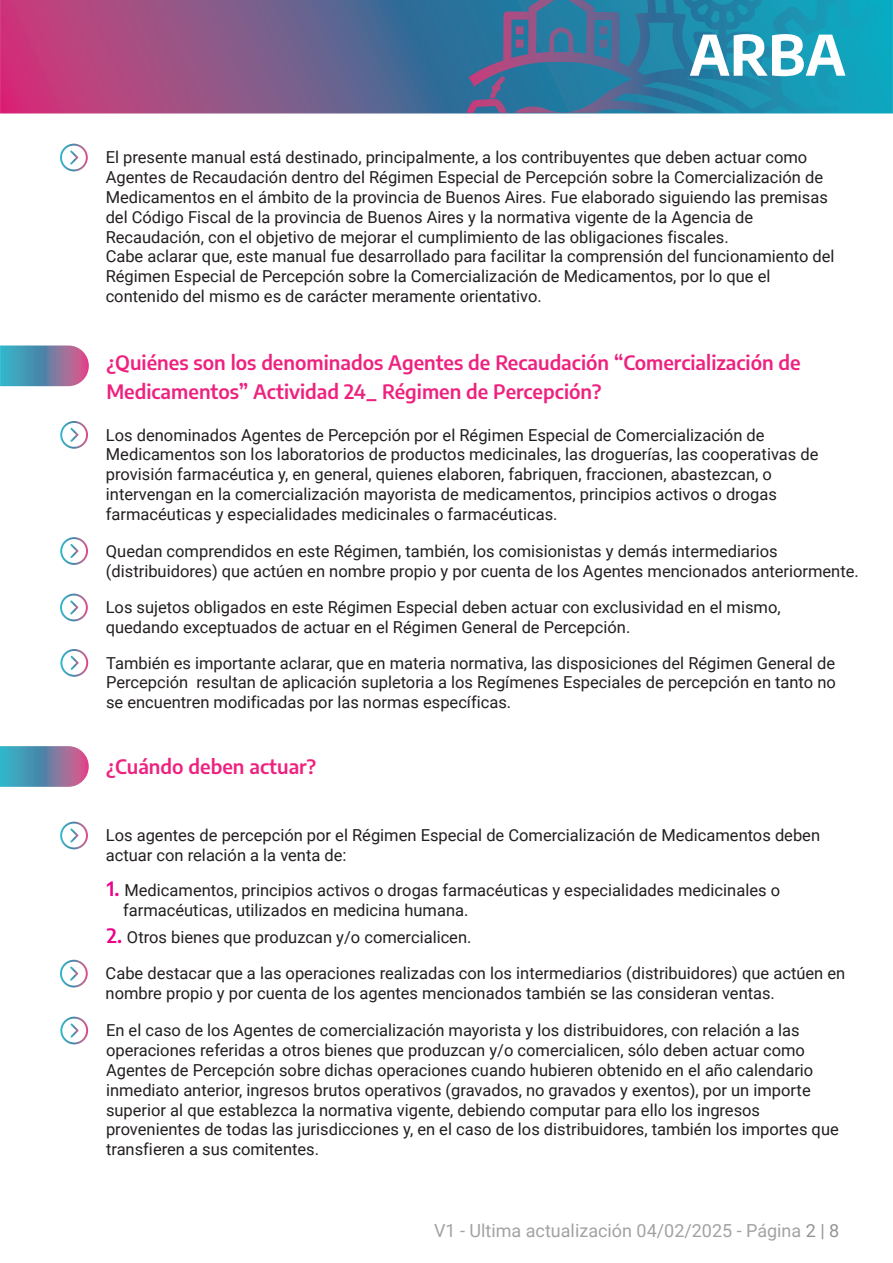
<style>
.page{position:relative;width:893px;height:1263px;background:#fff}
.page>*{position:absolute;margin:0;border:0;box-sizing:border-box;transform-origin:0 0}
.t1{font:600 19.5px/28.5px "Encode Sans";color:#ee217f}
.t2{font:18px "Roboto";color:rgb(87 88 90/.8)}
.t3{font:16.5px/19.8px "Roboto";color:#231f20}
.s1{font-family:"Encode Sans";font-weight:600;font-size:19.5px;color:#ed028c}
.s2{color:rgb(62 62 63/.8)}
</style>
<div class="page">
<svg style="left:0;top:0;width:893px;height:113px;background:#656592"></svg>
<svg style="left:635px;top:0;width:210px;height:86px"></svg>
<svg style="left:60px;top:144px;width:28px;height:27px"></svg>
<svg style="left:0;top:345px;width:89px;height:41px;background:#748eaf"></svg>
<svg style="left:60px;top:421px;width:28px;height:28px"></svg>
<svg style="left:60px;top:537px;width:28px;height:28px"></svg>
<svg style="left:60px;top:594px;width:28px;height:27px"></svg>
<svg style="left:60px;top:649px;width:28px;height:28px"></svg>
<svg style="left:0;top:746px;width:89px;height:41px;background:#748daf"></svg>
<svg style="left:60px;top:822px;width:28px;height:27px"></svg>
<svg style="left:60px;top:960px;width:28px;height:27px"></svg>
<svg style="left:60px;top:1017px;width:28px;height:27px"></svg>
<p class="t3" style="left:106px;top:147px;width:730px">El presente manual está destinado, principalmente, a los contribuyentes que deben actuar como Agentes de Recaudación dentro del Régimen Especial de Percepción sobre la Comercialización de Medicamentos en el ámbito de la provincia de Buenos Aires. Fue elaborado siguiendo las premisas del Código Fiscal de la provincia de Buenos Aires y la normativa vigente de la Agencia de Recaudación, con el objetivo de mejorar el cumplimiento de las obligaciones fiscales.<br>Cabe aclarar que, este manual fue desarrollado para facilitar la comprensión del funcionamiento del Régimen Especial de Percepción sobre la Comercialización de Medicamentos, por lo que el contenido del mismo es de carácter meramente orientativo.</p>
<p class="t1" style="left:106px;top:348px;width:696px">¿Quiénes son los denominados Agentes de Recaudación “Comercialización de<br>Medicamentos” Actividad 24_ Régimen de Percepción?</p>
<p class="t3" style="left:106px;top:424px;width:714px">Los denominados Agentes de Percepción por el Régimen Especial de Comercialización de Medicamentos son los laboratorios de productos medicinales, las droguerías, las cooperativas de provisión farmacéutica y, en general, quienes elaboren, fabriquen, fraccionen, abastezcan, o intervengan en la comercialización mayorista de medicamentos, principios activos o drogas farmacéuticas y especialidades medicinales o farmacéuticas.</p>
<p class="t3" style="left:106px;top:540px;width:754px">Quedan comprendidos en este Régimen, también, los comisionistas y demás intermediarios (distribuidores) que actúen en nombre propio y por cuenta de los Agentes mencionados anteriormente.</p>
<p class="t3" style="left:106px;top:597px;width:676px">Los sujetos obligados en este Régimen Especial deben actuar con exclusividad en el mismo, quedando exceptuados de actuar en el Régimen General de Percepción.</p>
<p class="t3" style="left:106px;top:652px;width:731px;text-align:justify">También es importante aclarar, que en materia normativa, las disposiciones del Régimen General de Percepción resultan de aplicación supletoria a los Regímenes Especiales de percepción en tanto no se encuentren modificadas por las normas específicas.</p>
<p class="t1" style="left:106px;top:751px;width:211px">¿Cuándo deben actuar?</p>
<p class="t3" style="left:106px;top:825px;width:716px">Los agentes de percepción por el Régimen Especial de Comercialización de Medicamentos deben actuar con relación a la venta de:</p>
<p class="t3" style="left:123px;top:879px;width:658px;text-indent:-16px"><span class="s1">1.</span> Medicamentos, principios activos o drogas farmacéuticas y especialidades medicinales o farmacéuticas, utilizados en medicina humana.</p>
<p class="t3" style="left:107px;top:926px;width:366px"><span class="s1">2.</span> Otros bienes que produzcan y/o comercialicen.</p>
<p class="t3" style="left:106px;top:963px;width:741px">Cabe destacar que a las operaciones realizadas con los intermediarios (distribuidores) que actúen en nombre propio y por cuenta de los agentes mencionados también se las consideran ventas.</p>
<p class="t3" style="left:106px;top:1020px;width:734px">En el caso de los Agentes de comercialización mayorista y los distribuidores, con relación a las operaciones referidas a otros bienes que produzcan y/o comercialicen, sólo deben actuar como Agentes de Percepción sobre dichas operaciones cuando hubieren obtenido en el año calendario inmediato anterior, ingresos brutos operativos (gravados, no gravados y exentos), por un importe superior al que establezca la normativa vigente, debiendo computar para ello los ingresos provenientes de todas las jurisdicciones y, en el caso de los distribuidores, también los importes que transfieren a sus comitentes.</p>
<p class="t2" style="left:434px;top:1218px;width:407px">V1 - Ultima actualización 04/02/2025 - Página <span class="s2">2 | 8</span></p>
</div>
